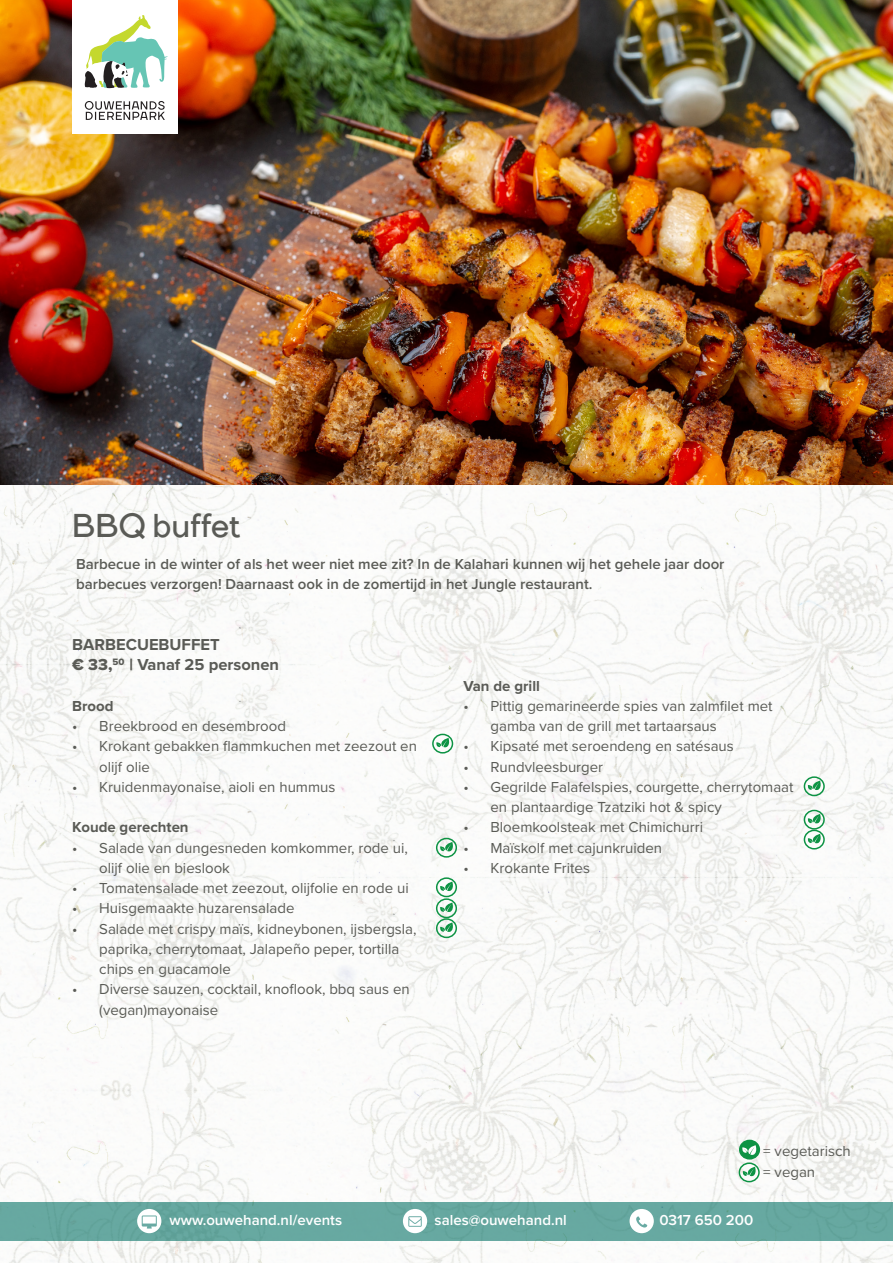
<style>
.page{position:relative;width:893px;height:1263px;background:#fff}
.page>*{position:absolute;margin:0;border:0;box-sizing:border-box;transform-origin:0 0}
.t1{font:700 33px "TT Firs";letter-spacing:.01em;color:#5a5b56}
.TK_prox{font:700 16.5px "Proxima Nova";color:#5a5b56}
.t2{font:15px/20.2px "Proxima Nova";color:#5a5b56}
.t3{font:600 15px "Proxima Nova";color:#5a5b56}
.t4{font:600 15px "Proxima Nova";color:#fff}
.P_vet{font:700 15px "Proxima Nova";color:#5a5b56}
.s1{font-family:"Proxima Nova Extrabld";font-weight:400}
</style>
<div class="page">
<img style="left:0;top:485px;width:893px;height:778px">
<img style="left:0;top:0;width:893px;height:485px">
<div style="left:72px;top:0;width:106px;height:133px;background:#fff"></div>
<svg style="left:85px;top:101px;width:80px;height:19px"></svg>
<svg style="left:85px;top:15px;width:83px;height:73px"></svg>
<div style="left:0;top:1202px;width:893px;height:38px;background:#67a8a1"></div>
<div style="left:630px;top:1209px;width:24px;height:24px;background:#fff;border-radius:50%"></div>
<svg style="left:636px;top:1216px;width:11px;height:11px"></svg>
<div style="left:403px;top:1209px;width:24px;height:24px;background:#fff;border-radius:50%"></div>
<svg style="left:408px;top:1216px;width:14px;height:11px"></svg>
<div style="left:137px;top:1209px;width:24px;height:24px;background:#fff;border-radius:50%"></div>
<svg style="left:142px;top:1215px;width:15px;height:13px"></svg>
<svg style="left:743px;top:1167px;width:13px;height:10px"></svg>
<div style="left:739px;top:1162px;width:21px;height:20px;border:2px solid #0d9344;border-radius:50%"></div>
<div style="left:740px;top:1140px;width:19px;height:19px;background:#0d9344;border-radius:50%"></div>
<div style="left:739px;top:1140px;width:21px;height:19px;border:2px solid #0d9344;border-radius:50%"></div>
<svg style="left:742px;top:1145px;width:15px;height:11px"></svg>
<svg style="left:440px;top:842px;width:13px;height:10px"></svg>
<div style="left:436px;top:838px;width:21px;height:20px;border:2px solid #0d9344;border-radius:50%"></div>
<svg style="left:440px;top:882px;width:13px;height:10px"></svg>
<div style="left:436px;top:877px;width:21px;height:20px;border:2px solid #0d9344;border-radius:50%"></div>
<svg style="left:440px;top:903px;width:13px;height:10px"></svg>
<div style="left:436px;top:898px;width:21px;height:20px;border:2px solid #0d9344;border-radius:50%"></div>
<svg style="left:440px;top:922px;width:13px;height:11px"></svg>
<div style="left:436px;top:918px;width:21px;height:20px;border:2px solid #0d9344;border-radius:50%"></div>
<svg style="left:808px;top:781px;width:13px;height:10px"></svg>
<div style="left:804px;top:776px;width:21px;height:20px;border:2px solid #0d9344;border-radius:50%"></div>
<svg style="left:808px;top:814px;width:13px;height:10px"></svg>
<div style="left:804px;top:810px;width:21px;height:20px;border:2px solid #0d9344;border-radius:50%"></div>
<svg style="left:808px;top:834px;width:13px;height:10px"></svg>
<div style="left:804px;top:830px;width:21px;height:19px;border:2px solid #0d9344;border-radius:50%"></div>
<svg style="left:436px;top:738px;width:14px;height:10px"></svg>
<div style="left:432px;top:734px;width:21px;height:19px;border:2px solid #0d9344;border-radius:50%"></div>
<p class="t1" style="left:72px;top:504px;width:170px">BBQ buffet</p>
<p class="t3" style="left:76px;top:553px;width:650px">Barbecue in de winter of als het weer niet mee zit? In de Kalahari kunnen wij het gehele jaar door</p>
<p class="t3" style="left:76px;top:573px;width:518px">barbecues verzorgen! Daarnaast ook in de zomertijd in het Jungle restaurant.</p>
<p class="TK_prox" style="left:72px;top:632px;width:149px">BARBECUEBUFFET</p>
<p class="TK_prox" style="left:72px;top:652px;width:208px"><span class="s1">€ 33,</span><sup>50</sup> <span class="s1">|</span> Vanaf 25 personen</p>
<p class="P_vet" style="left:72px;top:695px;width:43px">Brood</p>
<p class="t2" style="left:72px;top:715px;width:215px">• Breekbrood en desembrood</p>
<p class="t2" style="left:99px;top:735px;width:319px;text-indent:-27px">• Krokant gebakken flammkuchen met zeezout en olijf olie</p>
<p class="t2" style="left:72px;top:776px;width:265px">• Kruidenmayonaise, aioli en hummus</p>
<p class="P_vet" style="left:72px;top:816px;width:118px">Koude gerechten</p>
<p class="t2" style="left:99px;top:837px;width:310px;text-indent:-27px">• Salade van dungesneden komkommer, rode ui, olijf olie en bieslook</p>
<p class="t2" style="left:72px;top:877px;width:338px">• Tomatensalade met zeezout, olijfolie en rode ui</p>
<p class="t2" style="left:72px;top:897px;width:224px">• Huisgemaakte huzarensalade</p>
<p class="t2" style="left:99px;top:918px;width:319px;text-indent:-27px">• Salade met crispy maïs, kidneybonen, ijsbergsla, paprika, cherrytomaat, Jalapeño peper, tortilla chips en guacamole</p>
<p class="t2" style="left:99px;top:978px;width:312px;text-indent:-27px">• Diverse sauzen, cocktail, knoflook, bbq saus en (vegan)mayonaise</p>
<p class="P_vet" style="left:463px;top:674px;width:78px">Van de grill</p>
<p class="t2" style="left:490px;top:695px;width:284px;text-indent:-27px">• Pittig gemarineerde spies van zalmfilet met gamba van de grill met tartaarsaus</p>
<p class="t2" style="left:463px;top:735px;width:272px">• Kipsaté met seroendeng en satésaus</p>
<p class="t2" style="left:463px;top:756px;width:141px">• Rundvleesburger</p>
<p class="t2" style="left:490px;top:776px;width:305px;text-indent:-27px">• Gegrilde Falafelspies, courgette, cherrytomaat en plantaardige Tzatziki hot &amp; spicy</p>
<p class="t2" style="left:463px;top:816px;width:241px">• Bloemkoolsteak met Chimichurri</p>
<p class="t2" style="left:463px;top:837px;width:200px">• Maïskolf met cajunkruiden</p>
<p class="t2" style="left:463px;top:857px;width:128px">• Krokante Frites</p>
<p class="t2" style="left:763px;top:1140px;width:89px">= vegetarisch</p>
<p class="t2" style="left:763px;top:1161px;width:53px">= vegan</p>
<p class="t4" style="left:169px;top:1209px;width:174px">www.ouwehand.nl/events</p>
<p class="t4" style="left:435px;top:1209px;width:134px">sales@ouwehand.nl</p>
<p class="t4" style="left:659px;top:1209px;width:95px">0317 650 200</p>
</div>
